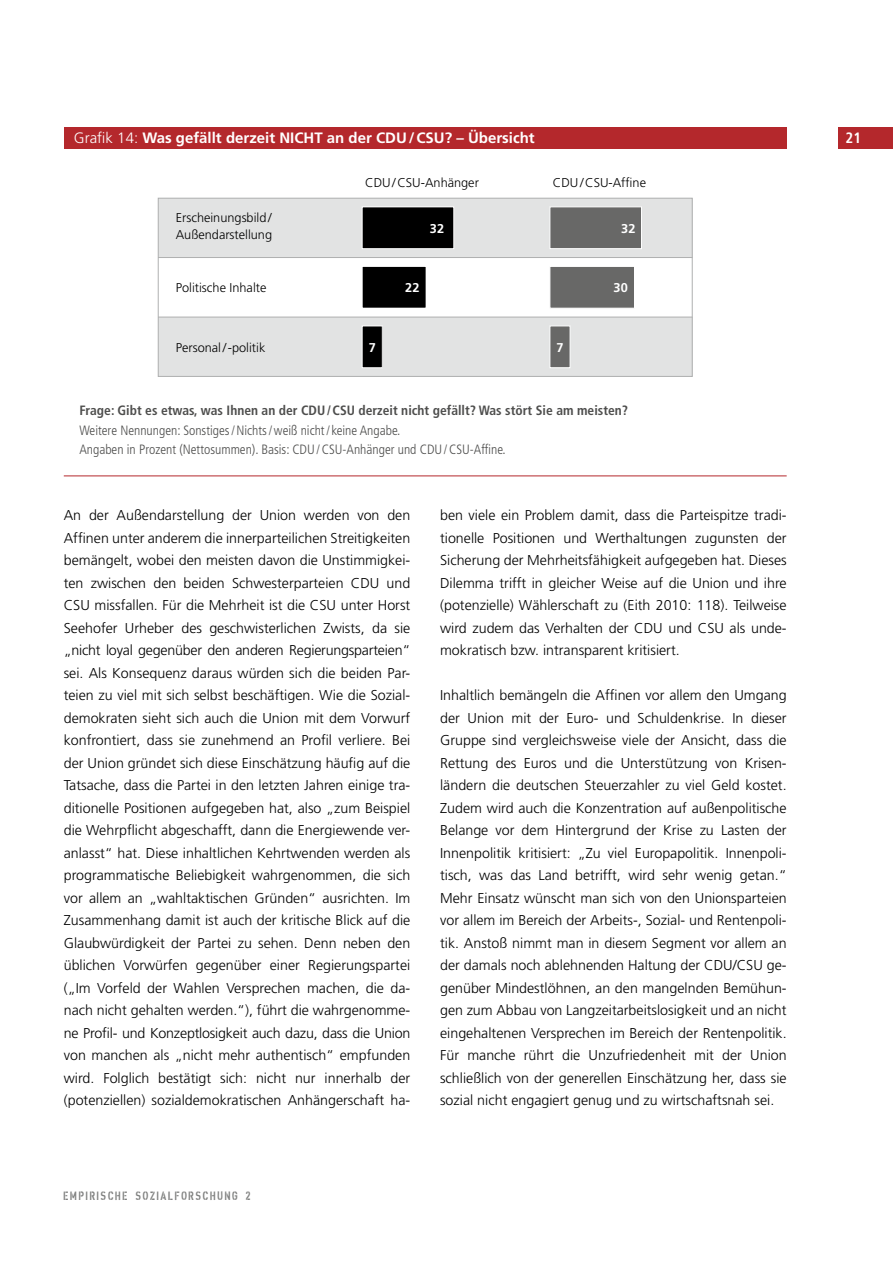
<style>
.page{position:relative;width:893px;height:1263px;background:#fff}
.page>*{position:absolute;margin:0;border:0;box-sizing:border-box;transform-origin:0 0}
.t1{font:700 15px "Frutiger";color:#fff}
.t2{font:700 condensed 15px "Frutiger";color:#fff}
.t3{font:300 14.25px/22.5px "Frutiger";color:#000;text-align:justify}
.t4{font:300 condensed 13.5px/19.5px "Frutiger";color:#4e4e4d}
.t5{font:700 condensed 13.5px "Frutiger";color:#4e4e4d}
.t6{font:300 12.75px/16.5px "Frutiger";color:#000}
.t7{font:700 12.75px "Frutiger";color:#fff}
.t8{font:12px "XXIISTRAIGHT ARMY";letter-spacing:.12em;color:#818281}
.s1{font-weight:300}
</style>
<div class="page">
<div style="left:838px;top:128px;width:55px;height:21px;background:#b4282c"></div>
<hr style="left:64px;top:475px;width:723px;height:1px;background:#b4282c">
<div style="left:64px;top:128px;width:723px;height:21px;background:#b4282c"></div>
<div style="left:158px;top:198px;width:534px;height:60px;background:#e2e3e3"></div>
<div style="left:158px;top:317px;width:534px;height:60px;background:#e2e3e3"></div>
<div style="left:362px;top:207px;width:92px;height:42px;background:#000"></div>
<div style="left:362px;top:206px;width:92px;height:43px;border:1px solid #fff"></div>
<div style="left:549px;top:206px;width:93px;height:43px;background:#686867;border:1px solid #fff"></div>
<div style="left:362px;top:266px;width:64px;height:42px;background:#000"></div>
<div style="left:362px;top:266px;width:64px;height:43px;border:1px solid #fff"></div>
<div style="left:362px;top:326px;width:20px;height:42px;background:#000"></div>
<div style="left:362px;top:326px;width:21px;height:42px;border:1px solid #fff"></div>
<div style="left:549px;top:326px;width:21px;height:42px;background:#686867;border:1px solid #fff"></div>
<div style="left:549px;top:266px;width:86px;height:43px;background:#686867;border:1px solid #fff"></div>
<div style="left:158px;top:198px;width:534px;height:179px;border:1px solid #afb0b0"></div>
<hr style="left:158px;top:257px;width:534px;height:1px;background:#afb0b0">
<hr style="left:158px;top:317px;width:534px;height:1px;background:#afb0b0">
<p class="t1" style="left:74px;top:129px;width:462px"><span class="s1">Grafik 14:</span> Was gefällt derzeit NICHT an der CDU/CSU? – Übersicht</p>
<p class="t6" style="left:176px;top:209px;width:98px">Erscheinungsbild/<br>Außendarstellung</p>
<p class="t6" style="left:176px;top:280px;width:92px">Politische Inhalte</p>
<p class="t6" style="left:176px;top:339px;width:91px">Personal/-politik</p>
<p class="t6" style="left:365px;top:174px;width:115px">CDU/CSU-Anhänger</p>
<p class="t6" style="left:553px;top:174px;width:95px">CDU/CSU-Affine</p>
<p class="t7" style="left:430px;top:221px;width:16px">32</p>
<p class="t7" style="left:621px;top:221px;width:16px">32</p>
<p class="t7" style="left:405px;top:280px;width:16px">22</p>
<p class="t7" style="left:369px;top:340px;width:9px">7</p>
<p class="t7" style="left:556px;top:340px;width:9px">7</p>
<p class="t7" style="left:614px;top:280px;width:16px">30</p>
<p class="t5" style="left:79px;top:403px;width:550px">Frage: Gibt es etwas, was Ihnen an der CDU/CSU derzeit nicht gefällt? Was stört Sie am meisten?</p>
<p class="t4" style="left:79px;top:420px;width:428px">Weitere Nennungen: Sonstiges/Nichts/weiß nicht/ keine Angabe.<br>Angaben in Prozent (Nettosummen). Basis: CDU/CSU-Anhänger und CDU/CSU-Affine.</p>
<p class="t3" style="left:64px;top:504px;width:348px">An der Außendarstellung der Union werden von den Affinen unter anderem die innerparteilichen Streitigkeiten bemängelt, wobei den meisten davon die Unstimmigkei&shy;ten zwischen den beiden Schwesterparteien CDU und CSU missfallen. Für die Mehrheit ist die CSU unter Horst Seehofer Urheber des geschwisterlichen Zwists, da sie „nicht loyal gegenüber den anderen Regierungsparteien“ sei. Als Konsequenz daraus würden sich die beiden Par&shy;teien zu viel mit sich selbst beschäftigen. Wie die Sozial&shy;demokraten sieht sich auch die Union mit dem Vorwurf konfrontiert, dass sie zunehmend an Profil verliere. Bei der Union gründet sich diese Einschätzung häufig auf die Tatsache, dass die Partei in den letzten Jahren einige tra&shy;ditionelle Positionen aufgegeben hat, also „zum Beispiel die Wehrpflicht abgeschafft, dann die Energiewende ver&shy;anlasst“ hat. Diese inhaltlichen Kehrtwenden werden als programmatische Beliebigkeit wahrgenommen, die sich vor allem an „wahltaktischen Gründen“ ausrichten. Im Zusammenhang damit ist auch der kritische Blick auf die Glaubwürdigkeit der Partei zu sehen. Denn neben den üblichen Vorwürfen gegenüber einer Regierungspartei („Im Vorfeld der Wahlen Versprechen machen, die da&shy;nach nicht gehalten werden.“), führt die wahrgenomme&shy;ne Profil- und Konzeptlosigkeit auch dazu, dass die Union von manchen als „nicht mehr authentisch“ empfunden wird. Folglich bestätigt sich: nicht nur innerhalb der (potenziellen) sozialdemokratischen Anhängerschaft ha-</p>
<p class="t3" style="left:440px;top:504px;width:348px">ben viele ein Problem damit, dass die Parteispitze tradi&shy;tionelle Positionen und Werthaltungen zugunsten der Sicherung der Mehrheitsfähigkeit aufgegeben hat. Dieses Dilemma trifft in gleicher Weise auf die Union und ihre (potenzielle) Wählerschaft zu (Eith 2010: 118). Teilweise wird zudem das Verhalten der CDU und CSU als unde&shy;mokratisch bzw. intransparent kritisiert.</p>
<p class="t3" style="left:440px;top:684px;width:348px">Inhaltlich bemängeln die Affinen vor allem den Umgang der Union mit der Euro- und Schuldenkrise. In dieser Gruppe sind vergleichsweise viele der Ansicht, dass die Rettung des Euros und die Unterstützung von Krisen&shy;ländern die deutschen Steuerzahler zu viel Geld kostet.<br>Zudem wird auch die Konzentration auf außenpolitische Belange vor dem Hintergrund der Krise zu Lasten der Innenpolitik kritisiert: „Zu viel Europapolitik. Innenpoli&shy;tisch, was das Land betrifft, wird sehr wenig getan.“ Mehr Einsatz wünscht man sich von den Unionsparteien vor allem im Bereich der Arbeits-, Sozial- und Rentenpoli&shy;tik. Anstoß nimmt man in diesem Segment vor allem an der damals noch ablehnenden Haltung der CDU/CSU ge&shy;genüber Mindestlöhnen, an den mangelnden Bemühun&shy;gen zum Abbau von Langzeitarbeitslosigkeit und an nicht eingehaltenen Versprechen im Bereich der Rentenpolitik.<br>Für manche rührt die Unzufriedenheit mit der Union schließlich von der generellen Einschätzung her, dass sie sozial nicht engagiert genug und zu wirtschaftsnah sei.</p>
<p class="t8" style="left:64px;top:1188px;width:189px">EMPIRISCHE SOZIALFORSCHUNG 2</p>
<p class="t2" style="left:846px;top:129px;width:17px">21</p>
</div>
